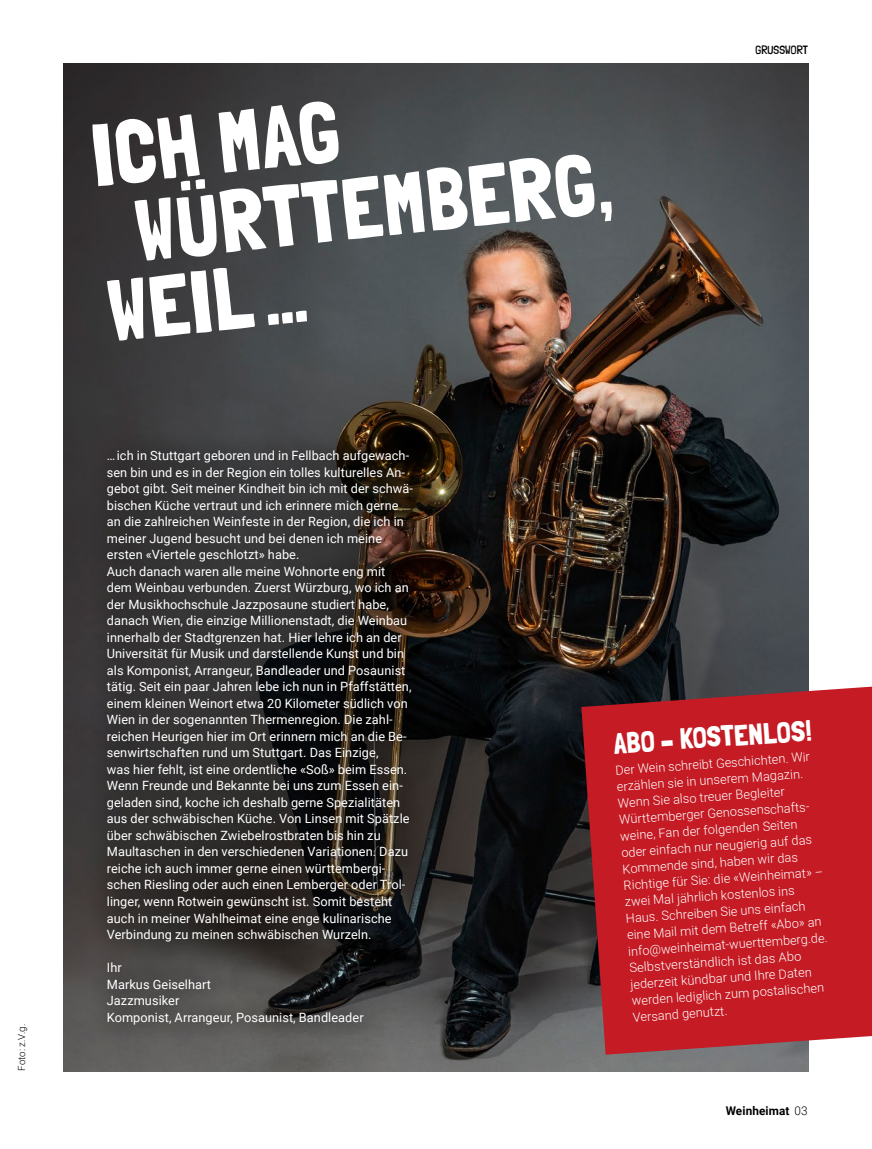
<style>
.page{position:relative;width:872px;height:1149px;background:#fff}
.page>*{position:absolute;margin:0;border:0;box-sizing:border-box;transform-origin:0 0}
.t1{font:87px "Londrina Solid";color:#fff}
.t2{font:29.25px "Londrina Solid";color:#fff}
.t3{font:12.75px/16.5px "Roboto";letter-spacing:.005em;color:#fff}
.t4{font:300 12.75px/16.5px "Roboto";color:#fff}
.t5{font:700 12px "Roboto";letter-spacing:.01em;color:#000}
.t6{font:300 12px "Londrina Solid";letter-spacing:.01em;color:#000}
.t7{font:300 9.75px "Roboto";color:#000}
.s1{font-weight:300}
</style>
<div class="page">
<img style="left:64px;top:64px;width:744px;height:1006px">
<svg style="left:581px;top:686px;width:291px;height:368px;background:#b92028"></svg>
<div style="left:89px;top:432px;width:339px;height:609px;background:#000;opacity:.85"></div>
<p class="t7" style="left:15px;top:1070px;width:49px;rotate:-90deg">Foto: z.V.g.</p>
<h1 class="t1" style="left:86px;top:105px;width:250px;rotate:-6deg">ICH MAG</h1>
<h1 class="t1" style="left:130px;top:180px;width:480px;rotate:-6deg">WÜRTTEMBERG,</h1>
<h1 class="t1" style="left:103px;top:260px;width:201px;rotate:-6deg">WEIL…</h1>
<p class="t6" style="left:755px;top:43px;width:54px">GRUSSWORT</p>
<p class="t3" style="left:107px;top:447px;width:308px">… ich in Stuttgart geboren und in Fellbach aufgewach&shy;sen bin und es in der Region ein tolles kulturelles An&shy;gebot gibt. Seit meiner Kindheit bin ich mit der schwä&shy;bischen Küche vertraut und ich erinnere mich gerne an die zahlreichen Weinfeste in der Region, die ich in meiner Jugend besucht und bei denen ich meine ersten «Viertele geschlotzt» habe.<br>Auch danach waren alle meine Wohnorte eng mit dem Weinbau verbunden. Zuerst Würzburg, wo ich an der Musikhochschule Jazzposaune studiert habe, danach Wien, die einzige Millionenstadt, die Weinbau innerhalb der Stadtgrenzen hat. Hier lehre ich an der Universität für Musik und darstellende Kunst und bin als Komponist, Arrangeur, Bandleader und Posaunist tätig. Seit ein paar Jahren lebe ich nun in Pfaffstätten, einem kleinen Weinort etwa 20 Kilometer südlich von Wien in der sogenannten Thermenregion. Die zahl&shy;reichen Heurigen hier im Ort erinnern mich an die Be&shy;senwirtschaften rund um Stuttgart. Das Einzige,<br>was hier fehlt, ist eine ordentliche «Soß» beim Essen.<br>Wenn Freunde und Bekannte bei uns zum Essen ein&shy;geladen sind, koche ich deshalb gerne Spezialitäten aus der schwäbischen Küche. Von Linsen mit Spätzle über schwäbischen Zwiebelrostbraten bis hin zu Maultaschen in den verschiedenen Variationen. Dazu reiche ich auch immer gerne einen württembergi&shy;schen Riesling oder auch einen Lemberger oder Trol&shy;linger, wenn Rotwein gewünscht ist. Somit besteht auch in meiner Wahlheimat eine enge kulinarische Verbindung zu meinen schwäbischen Wurzeln.</p>
<p class="t3" style="left:107px;top:958px;width:258px">Ihr<br>Markus Geiselhart<br>Jazzmusiker<br>Komponist, Arrangeur, Posaunist, Bandleader</p>
<h2 class="t2" style="left:612px;top:726px;width:200px;rotate:-4deg">ABO – KOSTENLOS!</h2>
<p class="t4" style="left:615px;top:761px;width:201px;rotate:-4deg">Der Wein schreibt Geschichten. Wir erzählen sie in unserem Magazin.<br>Wenn Sie also treuer Begleiter<br>Württemberger Genossenschafts&shy;weine, Fan der folgenden Seiten oder einfach nur neugierig auf das<br>Kommende sind, haben wir das<br>Richtige für Sie: die «Weinheimat» – zwei Mal jährlich kostenlos ins<br>Haus. Schreiben Sie uns einfach eine Mail mit dem Betreff «Abo» an info@weinheimat-wuerttemberg.de.<br>Selbstverständlich ist das Abo jederzeit kündbar und Ihre Daten werden lediglich zum postalischen<br>Versand genutzt.</p>
<p class="t5" style="left:725px;top:1101px;width:83px">Weinheimat <span class="s1">03</span></p>
</div>
